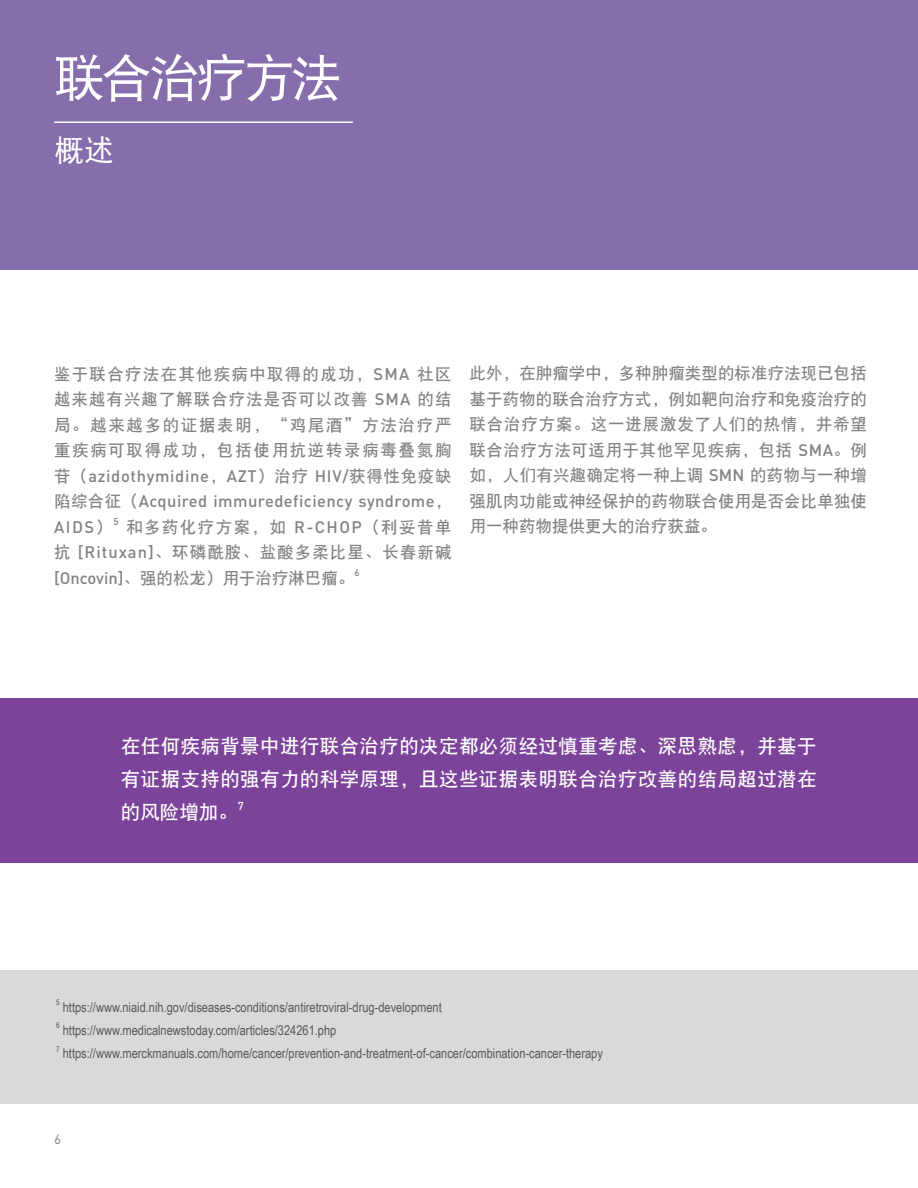
<style>
.page{position:relative;width:918px;height:1188px;background:#fff}
.page>*{position:absolute;margin:0;border:0;box-sizing:border-box;transform-origin:0 0}
.t1{font:51px "DF Hei W5";letter-spacing:-.075em;color:#fff}
.t2{font:30px "DF Hei W5";color:#fff}
.t3{font:19.5px/33px "DF Hei W7";letter-spacing:.02em;color:#fff;text-align:justify}
.t4{font:16.5px/25.5px "DF Hei W7";letter-spacing:.06em;color:#808284;text-align:justify}
.t5{font:500 16.5px/25.5px "DINOT";letter-spacing:.025em;color:#808284;text-align:justify}
.t6{font:13.5px "Arial Narrow";color:#58585b}
.t7{font:13.5px "DINOT";color:#808284}
.t8{font:500 11.4px "DINOT";color:#fff}
.t9{font:500 9.6px "DINOT";color:#808284}
.t10{font:7.8px "Arial Narrow";color:#58585b}
.s1{font-family:"DINOT";font-weight:500}
.s2{font-family:"DF Hei W7";font-weight:400}
</style>
<div class="page">
<div style="left:0;top:698px;width:918px;height:165px;background:#7c439a"></div>
<div style="left:0;top:970px;width:918px;height:134px;background:#d9d9d9"></div>
<div style="left:0;top:0;width:918px;height:270px;background:#866dab"></div>
<hr style="left:54px;top:122px;width:299px;height:1px;background:#fff">
<h1 class="t1" style="left:54px;top:52px;width:289px">联合治疗方法</h1>
<h2 class="t2" style="left:54px;top:135px;width:62px">概述</h2>
<p class="t4" style="left:54px;top:361px;width:399px">鉴于联合疗法在其他疾病中取得的成功，<span class="s1">SMA</span> 社区越来越有兴趣了解联合疗法是否可以改善 <span class="s1">SMA</span> 的结局。越来越多的证据表明，“鸡尾酒”方法治疗严重疾病可取得成功，包括使用抗逆转录病毒叠氮胸</p>
<p class="t5" style="left:54px;top:463px;width:399px"><span class="s2">苷（</span>azidothymidine<span class="s2">，</span>AZT<span class="s2">）治疗</span> HIV/<span class="s2">获得性免疫缺陷综合征（</span>Acquired immuredeficiency syndrome<span class="s2">，</span>AIDS<span class="s2">）</span></p>
<p class="t9" style="left:114px;top:515px;width:7px">5</p>
<p class="t4" style="left:54px;top:514px;width:399px;text-indent:72px">和多药化疗方案，如 <span class="s1">R-CHOP</span>（利妥昔单抗 <span class="s1">[Rituxan]</span>、环磷酰胺、盐酸多柔比星、长春新碱<span class="s1">[Oncovin]</span>、强的松龙）用于治疗淋巴瘤。</p>
<p class="t9" style="left:355px;top:566px;width:7px">6</p>
<p class="t4" style="left:470px;top:361px;width:399px">此外，在肿瘤学中，多种肿瘤类型的标准疗法现已包括基于药物的联合治疗方式，例如靶向治疗和免疫治疗的联合治疗方案。这一进展激发了人们的热情，并希望联合治疗方法可适用于其他罕见疾病，包括 <span class="s1">SMA</span>。例如，人们有兴趣确定将一种上调 <span class="s1">SMN</span> 的药物与一种增强肌肉功能或神经保护的药物联合使用是否会比单独使用一种药物提供更大的治疗获益。</p>
<p class="t3" style="left:121px;top:730px;width:697px">在任何疾病背景中进行联合治疗的决定都必须经过慎重考虑、深思熟虑，并基于有证据支持的强有力的科学原理，且这些证据表明联合治疗改善的结局超过潜在的风险增加。</p>
<p class="t8" style="left:238px;top:798px;width:8px">7</p>
<p class="t10" style="left:56px;top:997px;width:5px">5</p>
<p class="t6" style="left:63px;top:997px;width:381px">https://www.niaid.nih.gov/diseases-conditions/antiretroviral-drug-development</p>
<p class="t10" style="left:56px;top:1020px;width:5px">6</p>
<p class="t6" style="left:63px;top:1020px;width:275px">https://www.medicalnewstoday.com/articles/324261.php</p>
<p class="t10" style="left:56px;top:1043px;width:5px">7</p>
<p class="t6" style="left:63px;top:1043px;width:542px">https://www.merckmanuals.com/home/cancer/prevention-and-treatment-of-cancer/combination-cancer-therapy</p>
<p class="t7" style="left:54px;top:1131px;width:9px">6</p>
</div>
